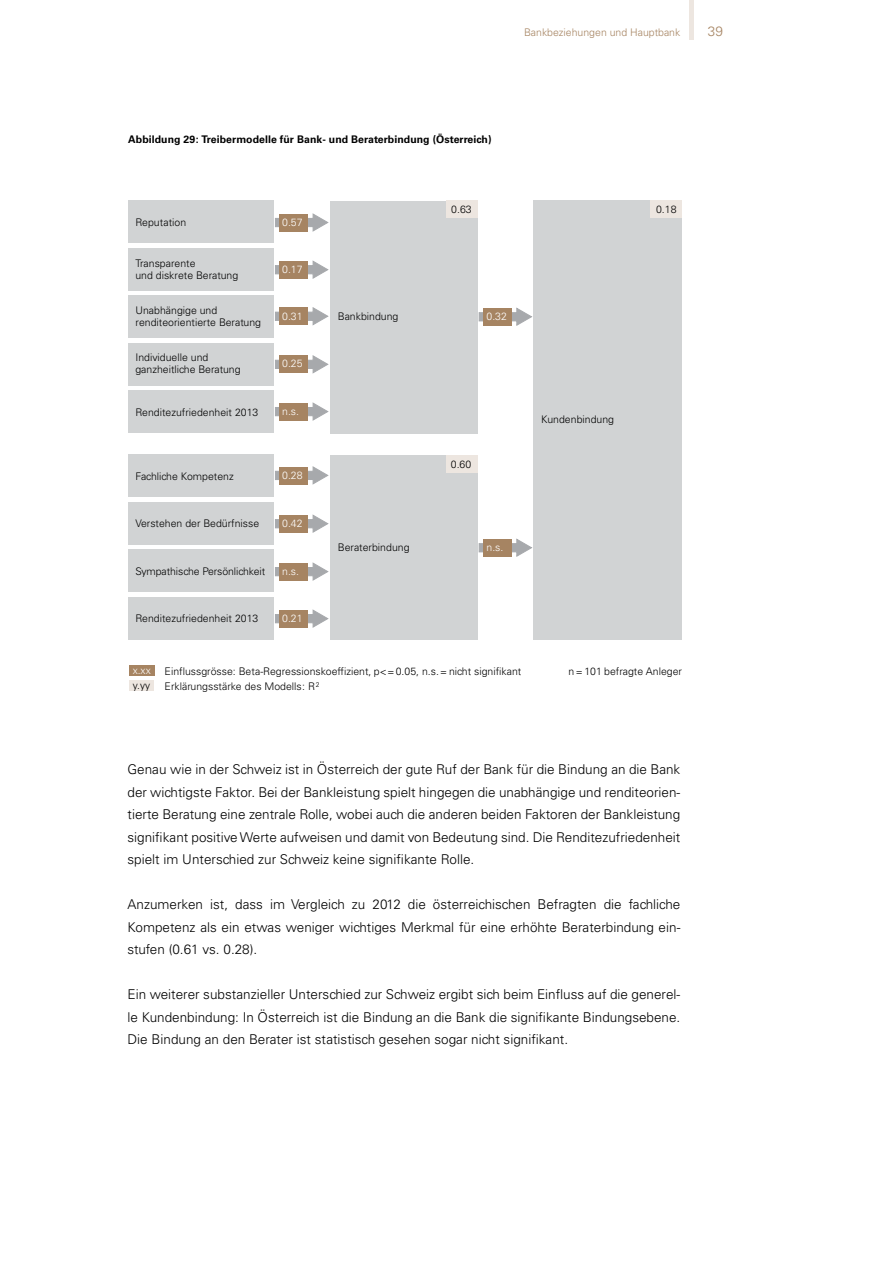
<style>
.page{position:relative;width:893px;height:1263px;background:#fff}
.page>*{position:absolute;margin:0;border:0;box-sizing:border-box;transform-origin:0 0}
.t1{font:300 13.5px/22.5px "Univers";color:#000;text-align:justify}
.t2{font:300 13.5px "Univers";color:#a68462}
.t3{font:300 10.5px/12px "Univers";color:#000}
.t4{font:700 10.5px "Univers";letter-spacing:.005em;color:#000}
.t5{font:300 10.5px "Univers";color:#fff}
.t6{font:300 10.5px "Univers";color:#a68462}
</style>
<div class="page">
<hr style="left:689px;top:0;width:4px;height:40px;background:#ede6e0">
<svg style="left:275px;top:213px;width:54px;height:19px"></svg>
<div style="left:279px;top:214px;width:29px;height:17px;background:#a68462"></div>
<svg style="left:478px;top:307px;width:55px;height:19px"></svg>
<svg style="left:478px;top:538px;width:55px;height:19px"></svg>
<div style="left:128px;top:201px;width:146px;height:42px;background:#d1d3d4"></div>
<div style="left:330px;top:201px;width:147px;height:233px;background:#d1d3d4"></div>
<div style="left:533px;top:201px;width:149px;height:439px;background:#d1d3d4"></div>
<svg style="left:275px;top:260px;width:54px;height:19px"></svg>
<div style="left:128px;top:248px;width:146px;height:43px;background:#d1d3d4"></div>
<svg style="left:275px;top:307px;width:54px;height:19px"></svg>
<div style="left:128px;top:295px;width:146px;height:43px;background:#d1d3d4"></div>
<div style="left:330px;top:455px;width:147px;height:185px;background:#d1d3d4"></div>
<svg style="left:275px;top:355px;width:54px;height:19px"></svg>
<div style="left:128px;top:343px;width:146px;height:42px;background:#d1d3d4"></div>
<svg style="left:275px;top:402px;width:54px;height:19px"></svg>
<div style="left:128px;top:390px;width:146px;height:43px;background:#d1d3d4"></div>
<svg style="left:275px;top:466px;width:54px;height:19px"></svg>
<div style="left:128px;top:455px;width:146px;height:42px;background:#d1d3d4"></div>
<svg style="left:275px;top:514px;width:54px;height:19px"></svg>
<div style="left:128px;top:502px;width:146px;height:43px;background:#d1d3d4"></div>
<svg style="left:275px;top:562px;width:54px;height:19px"></svg>
<div style="left:128px;top:550px;width:146px;height:42px;background:#d1d3d4"></div>
<svg style="left:275px;top:609px;width:54px;height:19px"></svg>
<div style="left:128px;top:597px;width:146px;height:43px;background:#d1d3d4"></div>
<div style="left:446px;top:201px;width:31px;height:17px;background:#ede6e0"></div>
<div style="left:650px;top:201px;width:32px;height:17px;background:#ede6e0"></div>
<div style="left:446px;top:455px;width:31px;height:17px;background:#ede6e0"></div>
<div style="left:129px;top:680px;width:25px;height:11px;background:#ede6e0"></div>
<div style="left:129px;top:665px;width:25px;height:11px;background:#a68462"></div>
<div style="left:279px;top:261px;width:29px;height:17px;background:#a68462"></div>
<div style="left:279px;top:308px;width:29px;height:17px;background:#a68462"></div>
<div style="left:279px;top:355px;width:29px;height:18px;background:#a68462"></div>
<div style="left:279px;top:403px;width:29px;height:18px;background:#a68462"></div>
<div style="left:279px;top:467px;width:29px;height:17px;background:#a68462"></div>
<div style="left:279px;top:515px;width:29px;height:18px;background:#a68462"></div>
<div style="left:279px;top:563px;width:29px;height:17px;background:#a68462"></div>
<div style="left:279px;top:610px;width:29px;height:18px;background:#a68462"></div>
<div style="left:483px;top:308px;width:29px;height:17px;background:#a68462"></div>
<div style="left:483px;top:539px;width:29px;height:18px;background:#a68462"></div>
<p class="t6" style="left:524px;top:26px;width:158px">Bankbeziehungen und Hauptbank</p>
<p class="t2" style="left:708px;top:23px;width:17px">39</p>
<p class="t4" style="left:128px;top:133px;width:365px">Abbildung 29: Treibermodelle für Bank- und Beraterbindung (Österreich)</p>
<p class="t3" style="left:135px;top:216px;width:52px">Reputation</p>
<p class="t5" style="left:282px;top:216px;width:22px">0.57</p>
<p class="t3" style="left:135px;top:257px;width:104px">Transparente<br>und diskrete Beratung</p>
<p class="t3" style="left:136px;top:304px;width:127px">Unabhängige und renditeorientierte Beratung</p>
<p class="t3" style="left:338px;top:310px;width:62px">Bankbindung</p>
<p class="t3" style="left:135px;top:352px;width:107px">Individuelle und ganzheitliche Beratung</p>
<p class="t3" style="left:135px;top:406px;width:124px">Renditezufriedenheit 2013</p>
<p class="t5" style="left:282px;top:263px;width:22px">0.17</p>
<p class="t5" style="left:282px;top:310px;width:22px">0.31</p>
<p class="t5" style="left:282px;top:357px;width:22px">0.25</p>
<p class="t5" style="left:282px;top:405px;width:18px">n.s.</p>
<p class="t3" style="left:135px;top:470px;width:100px">Fachliche Kompetenz</p>
<p class="t3" style="left:135px;top:518px;width:125px">Verstehen der Bedürfnisse</p>
<p class="t3" style="left:135px;top:565px;width:131px">Sympathische Persönlichkeit</p>
<p class="t3" style="left:135px;top:613px;width:124px">Renditezufriedenheit 2013</p>
<p class="t5" style="left:282px;top:469px;width:22px">0.28</p>
<p class="t5" style="left:282px;top:517px;width:22px">0.42</p>
<p class="t5" style="left:282px;top:565px;width:18px">n.s.</p>
<p class="t5" style="left:282px;top:612px;width:22px">0.21</p>
<p class="t3" style="left:338px;top:541px;width:73px">Beraterbindung</p>
<p class="t3" style="left:451px;top:203px;width:22px">0.63</p>
<p class="t3" style="left:656px;top:203px;width:22px">0.18</p>
<p class="t5" style="left:486px;top:310px;width:22px">0.32</p>
<p class="t3" style="left:451px;top:458px;width:22px">0.60</p>
<p class="t5" style="left:486px;top:541px;width:18px">n.s.</p>
<p class="t3" style="left:541px;top:414px;width:74px">Kundenbindung</p>
<p class="t5" style="left:133px;top:664px;width:20px">x.xx</p>
<p class="t3" style="left:133px;top:679px;width:19px">y.yy</p>
<p class="t3" style="left:165px;top:665px;width:358px">Einflussgrösse: Beta-Regressionskoeffizient, p&lt;=0.05, n.s. = nicht signifikant</p>
<p class="t3" style="left:568px;top:665px;width:115px">n = 101 befragte Anleger</p>
<p class="t3" style="left:165px;top:680px;width:156px">Erklärungsstärke des Modells: R<sup>2</sup></p>
<p class="t1" style="left:128px;top:758px;width:554px">Genau wie in der Schweiz ist in Österreich der gute Ruf der Bank für die Bindung an die Bank der wichtigste Faktor. Bei der Bankleistung spielt hingegen die unabhängige und renditeorien&shy;tierte Beratung eine zentrale Rolle, wobei auch die anderen beiden Faktoren der Bankleistung signifikant positive Werte aufweisen und damit von Bedeutung sind. Die Renditezufriedenheit spielt im Unterschied zur Schweiz keine signifikante Rolle.</p>
<p class="t1" style="left:128px;top:893px;width:554px">Anzumerken ist, dass im Vergleich zu 2012 die österreichischen Befragten die fachliche Kompetenz als ein etwas weniger wichtiges Merkmal für eine erhöhte Beraterbindung ein&shy;stufen (0.61 vs. 0.28).</p>
<p class="t1" style="left:128px;top:983px;width:554px">Ein weiterer substanzieller Unterschied zur Schweiz ergibt sich beim Einfluss auf die generel&shy;le Kundenbindung: In Österreich ist die Bindung an die Bank die signifikante Bindungsebene.<br>Die Bindung an den Berater ist statistisch gesehen sogar nicht signifikant.</p>
</div>
